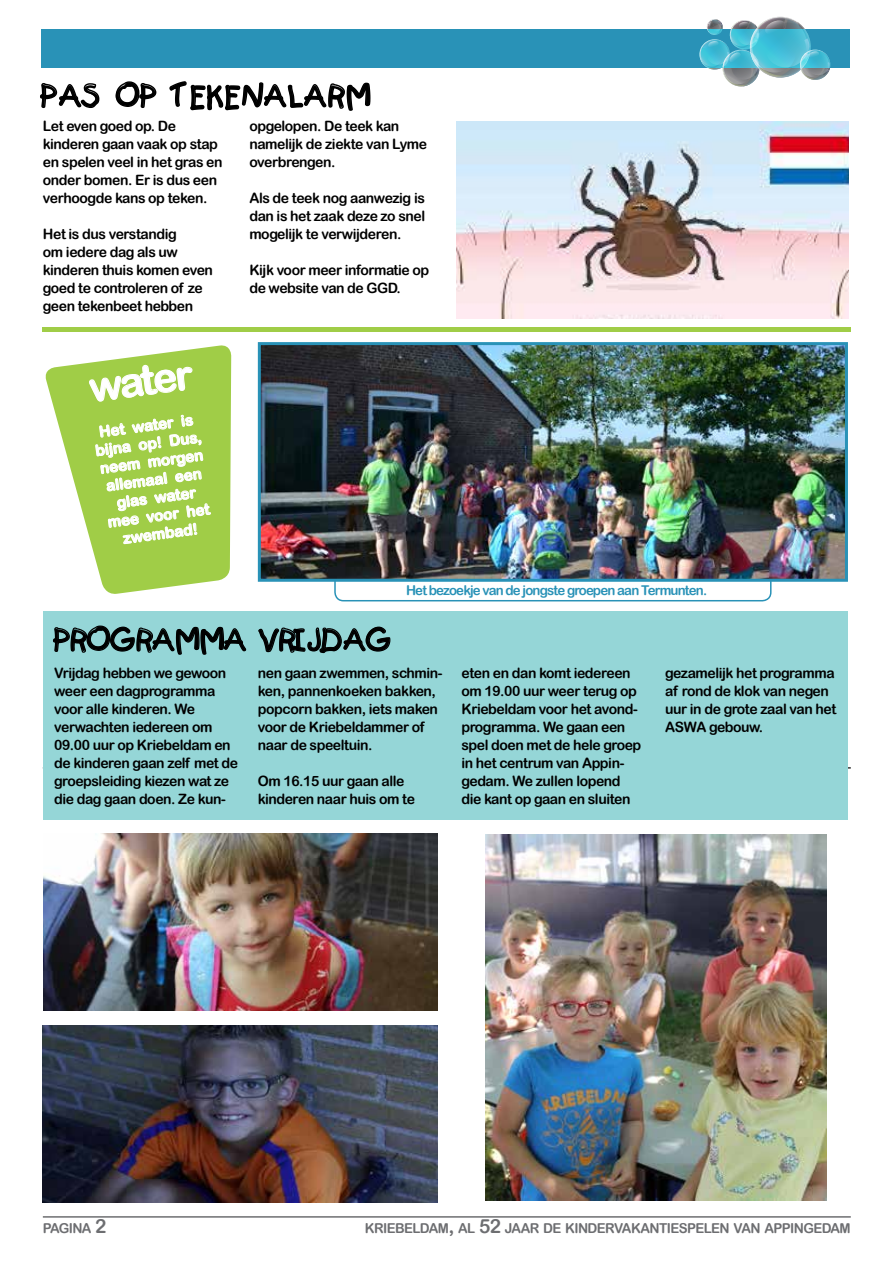
<style>
.page{position:relative;width:893px;height:1263px;background:#fff}
.page>*{position:absolute;margin:0;border:0;box-sizing:border-box;transform-origin:0 0}
.t1{font:40.8px "Arial Rounded MT Bold";color:#fff}
.t2{font:30px "Kids Plain";letter-spacing:-.05em;color:#000}
.t3{font:30px "Kids Plain";color:#000}
.t4{font:15.15px/18.1px "Arial Rounded MT Bold";color:#fff;text-align:center}
.t5{font:14.25px/18px "Arial Rounded MT Bold";letter-spacing:-.03em;color:#000}
.t6{font:13.65px "Arial Rounded MT Bold";letter-spacing:-.045em;color:#6d6e71}
.t7{font:13.5px "Arial Rounded MT Bold";letter-spacing:-.06em;color:#2992b7}
.s1{font-size:19.5px}
</style>
<div class="page">
<hr style="left:43px;top:1216px;width:808px;height:1px;background:#6d6e71">
<hr style="left:43px;top:767px;width:808px;height:1px;background:#000">
<div style="left:44px;top:611px;width:804px;height:209px;background:#95d6d7"></div>
<svg style="left:53px;top:625px;width:194px;height:30px"></svg>
<svg style="left:258px;top:626px;width:133px;height:28px"></svg>
<svg style="left:45px;top:345px;width:186px;height:249px;fill:#a4cf4e"></svg>
<svg style="left:88px;top:364px;width:124px;height:217px;background:#afd464"></svg>
<img style="left:44px;top:834px;width:393px;height:177px">
<img style="left:486px;top:835px;width:340px;height:366px">
<div style="left:334px;top:562px;width:437px;height:39px;border:2px solid #2992b7;border-radius:9px"></div>
<img style="left:262px;top:346px;width:582px;height:232px">
<div style="left:258px;top:342px;width:590px;height:240px;border:3px solid #2992b7"></div>
<hr style="left:42px;top:327px;width:809px;height:4px;background:#a0cd47">
<div style="left:41px;top:30px;width:809px;height:38px;background:#2992b7"></div>
<svg style="left:40px;top:83px;width:60px;height:25px"></svg>
<svg style="left:115px;top:81px;width:42px;height:27px"></svg>
<svg style="left:169px;top:81px;width:202px;height:30px"></svg>
<img style="left:43px;top:1025px;width:394px;height:177px">
<img style="left:456px;top:122px;width:392px;height:197px">
<svg style="left:697px;top:16px;width:135px;height:71px"></svg>
<h2 class="t3" style="left:41px;top:78px;width:332px">PAS OP TEKENALARM</h2>
<p class="t5" style="left:43px;top:117px;width:181px">Let even goed op. De kinderen gaan vaak op stap en spelen veel in het gras en onder bomen. Er is dus een verhoogde kans op teken.</p>
<p class="t5" style="left:43px;top:225px;width:172px">Het is dus verstandig<br>om iedere dag als uw kinderen thuis komen even goed te controleren of ze geen tekenbeet hebben</p>
<h1 class="t1" style="left:86px;top:363px;width:106px;rotate:-7deg">water</h1>
<p class="t4" style="left:92px;top:424px;width:110px;rotate:-8deg">Het water is bijna op! Dus, neem morgen allemaal een glas water mee voor het zwembad!</p>
<p class="t5" style="left:249px;top:117px;width:179px">opgelopen. De teek kan namelijk de ziekte van Lyme overbrengen.</p>
<p class="t5" style="left:249px;top:189px;width:177px;text-align:justify">Als de teek nog aanwezig is dan is het zaak deze zo snel mogelijk te verwijderen.</p>
<p class="t5" style="left:249px;top:261px;width:181px">Kijk voor meer informatie op de website van de GGD.</p>
<p class="t7" style="left:406px;top:582px;width:303px">Het bezoekje van de jongste groepen aan Termunten.</p>
<h2 class="t2" style="left:54px;top:622px;width:340px">PROGRAMMA VRIJDAG</h2>
<p class="t5" style="left:54px;top:664px;width:185px">Vrijdag hebben we gewoon weer een dagprogramma voor alle kinderen. We verwachten iedereen om<br>09.00 uur op Kriebeldam en de kinderen gaan zelf met de groepsleiding kiezen wat ze die dag gaan doen. Ze kun-</p>
<p class="t5" style="left:258px;top:664px;width:186px">nen gaan zwemmen, schmin&shy;ken, pannenkoeken bakken, popcorn bakken, iets maken voor de Kriebeldammer of naar de speeltuin.</p>
<p class="t5" style="left:258px;top:772px;width:159px">Om 16.15 uur gaan alle kinderen naar huis om te</p>
<p class="t5" style="left:461px;top:664px;width:181px">eten en dan komt iedereen om 19.00 uur weer terug op<br>Kriebeldam voor het avond&shy;programma. We gaan een spel doen met de hele groep in het centrum van Appin&shy;gedam. We zullen lopend die kant op gaan en sluiten</p>
<p class="t5" style="left:665px;top:664px;width:173px">gezamelijk het programma af rond de klok van negen uur in de grote zaal van het<br>ASWA gebouw.</p>
<p class="t6" style="left:43px;top:1220px;width:65px">PAGINA <span class="s1">2</span></p>
<p class="t6" style="left:365px;top:1220px;width:488px">KRIEBELDAM<span class="s1">,</span> AL <span class="s1">52</span> JAAR DE KINDERVAKANTIESPELEN VAN APPINGEDAM</p>
</div>
